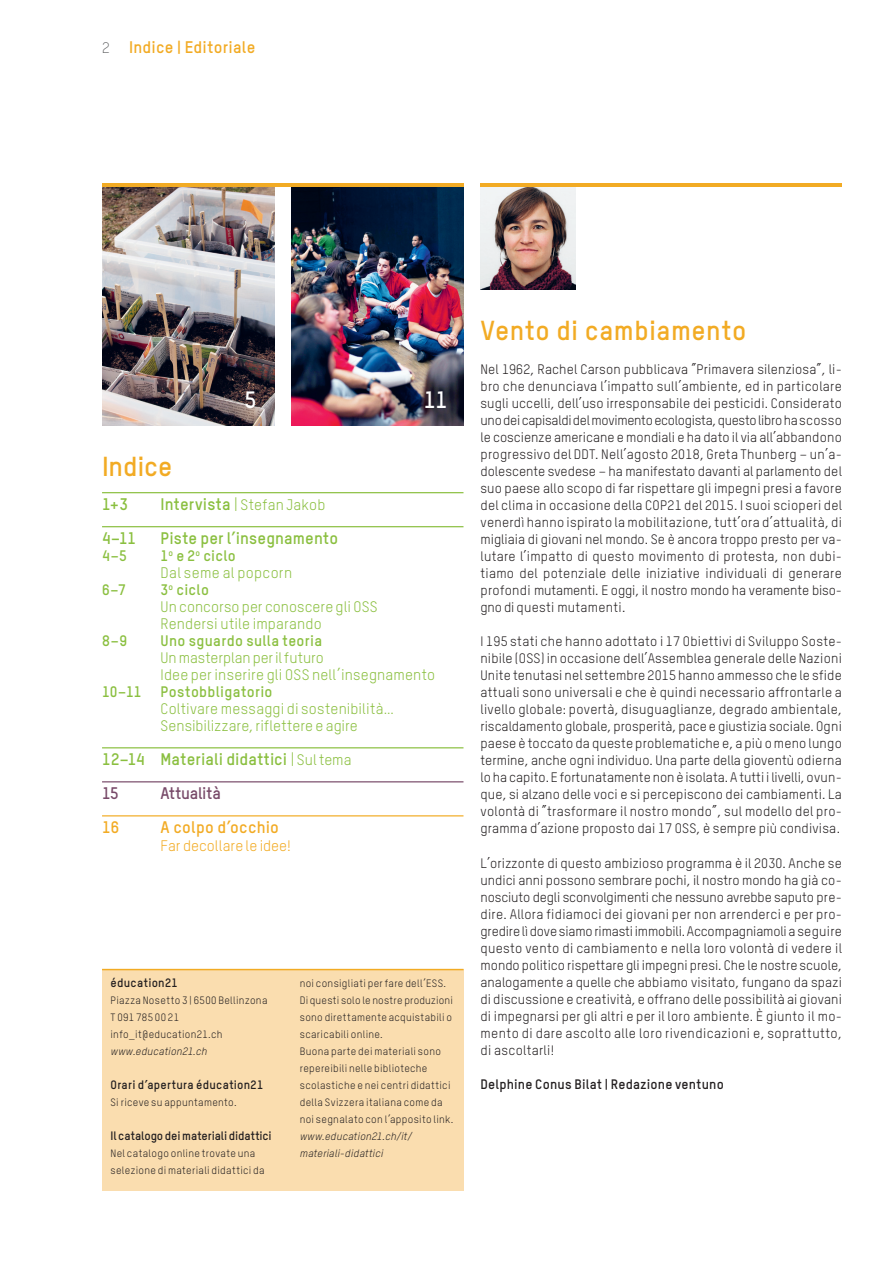
<style>
.page{position:relative;width:893px;height:1263px;background:#fff}
.page>*{position:absolute;margin:0;border:0;box-sizing:border-box;transform-origin:0 0}
._1_Titel_18_pt{font:700 27px "TSTARPRO";letter-spacing:.02em;color:#f2ab24}
._3_Inhalt_Zahlen_15{font:700 23.25px "TSTARPRO";color:#fff}
._3_Inhalt_bold_11_pt{font:700 16.5px "TSTARPRO";letter-spacing:.005em;color:#8abf3f}
._2_Grundschrift_9_pt{font:700 16.5px "TSTARPRO";letter-spacing:.015em;color:#f2ab24}
._3_Inhalt_bold_11_pt-2{font:700 16.5px "TSTARPRO";letter-spacing:.02em;color:#f2ab24}
._3_Inhalt_bold_11_pt-3{font:700 16.5px "TSTARPRO";letter-spacing:-.015em;color:#784a69}
._3_Inhalt_regular_10{font:15px/17px "TSTARPRO";letter-spacing:.01em;color:#8abf3f}
._3_Inhalt_regular_10-2{font:700 15px "TSTARPRO";letter-spacing:.02em;color:#8abf3f}
._3_Inhalt_regular_10-3{font:15px "TSTARPRO";letter-spacing:-.01em;color:#8abf3f}
._3_Inhalt_bold_11_pt-4{font:15px "TSTARPRO";letter-spacing:.01em;color:#8abf3f}
._3_Inhalt_bold_11_pt-5{font:15px "TSTARPRO";color:#f2ab24}
.t1{font:300 15px "TSTARPRO";color:#57585a}
._2_Grundschrift_9_pt-2{font:13.5px/17px "TSTARPRO";letter-spacing:.01em;color:#231f20;text-align:justify}
._2_Grundschrift_9_pt-3{font:700 13.5px "TSTARPRO";letter-spacing:.015em;color:#231f20}
._4_Kontakt_bold_8_pt{font:700 12px "TSTARPRO";letter-spacing:.02em;color:#231f20}
._4_Kontakt_regular_8{font:700 12px "TSTARPRO";letter-spacing:-.01em;color:#231f20}
._4_Kontakt_regular_8-2{font:10.5px/17px "TSTARPRO";letter-spacing:.03em;color:#231f20}
._4_Kontakt_regular_8-3{font:italic 10.5px/17px "TSTARPRO";letter-spacing:.015em;color:#231f20}
.s1{font-weight:700;font-size:16.5px}
.s2{font-size:16.5px}
.s3{font-weight:700}
.s4{font-weight:400}
.s5{font-weight:400;font-size:15px}
</style>
<div class="page">
<hr style="left:480px;top:184px;width:362px;height:3px;background:#f2ab24">
<img style="left:480px;top:187px;width:95px;height:102px">
<hr style="left:102px;top:492px;width:361px;height:1px;background:#8abf3f">
<hr style="left:102px;top:526px;width:361px;height:1px;background:#8abf3f">
<hr style="left:102px;top:747px;width:361px;height:1px;background:#8abf3f">
<hr style="left:102px;top:781px;width:361px;height:1px;background:#784a69">
<hr style="left:102px;top:815px;width:361px;height:1px;background:#f2ab24">
<div style="left:102px;top:969px;width:361px;height:222px;background:#faddaf"></div>
<hr style="left:102px;top:969px;width:361px;height:1px;background:#f2ab24">
<hr style="left:102px;top:184px;width:361px;height:3px;background:#f2ab24">
<img style="left:102px;top:187px;width:172px;height:238px">
<img style="left:291px;top:187px;width:172px;height:238px">
<p class="t1" style="left:102px;top:39px;width:9px">2</p>
<p class="_2_Grundschrift_9_pt" style="left:129px;top:37px;width:128px">Indice | Editoriale</p>
<p class="_1_Titel_18_pt" style="left:102px;top:450px;width:72px">Indice</p>
<p class="_3_Inhalt_Zahlen_15" style="left:244px;top:385px;width:13px">5</p>
<p class="_3_Inhalt_Zahlen_15" style="left:424px;top:385px;width:25px">11</p>
<p class="_3_Inhalt_bold_11_pt" style="left:102px;top:494px;width:27px">1+3</p>
<p class="_3_Inhalt_bold_11_pt-4" style="left:161px;top:496px;width:166px"><span class="s1">Intervista</span> <span class="s2">|</span> Stefan Jakob</p>
<p class="_3_Inhalt_bold_11_pt" style="left:102px;top:528px;width:36px">4–11</p>
<p class="_3_Inhalt_bold_11_pt" style="left:161px;top:528px;width:179px">Piste per l’insegnamento</p>
<p class="_3_Inhalt_regular_10-2" style="left:102px;top:546px;width:26px">4–5</p>
<p class="_3_Inhalt_regular_10-2" style="left:161px;top:546px;width:77px">1<sup>o</sup> e 2<sup>o</sup> ciclo</p>
<p class="_3_Inhalt_regular_10" style="left:161px;top:564px;width:133px">Dal seme al popcorn</p>
<p class="_3_Inhalt_regular_10-2" style="left:102px;top:580px;width:25px">6–7</p>
<p class="_3_Inhalt_regular_10-2" style="left:161px;top:580px;width:50px">3<sup>o</sup> ciclo</p>
<p class="_3_Inhalt_regular_10" style="left:161px;top:598px;width:219px">Un concorso per conoscere gli OSS</p>
<p class="_3_Inhalt_regular_10" style="left:161px;top:615px;width:163px">Rendersi utile imparando</p>
<p class="_3_Inhalt_regular_10-2" style="left:102px;top:631px;width:27px">8–9</p>
<p class="_3_Inhalt_regular_10-2" style="left:161px;top:631px;width:163px">Uno sguardo sulla teoria</p>
<p class="_3_Inhalt_regular_10-3" style="left:161px;top:649px;width:165px">Un masterplan per il futuro</p>
<p class="_3_Inhalt_regular_10" style="left:161px;top:666px;width:276px">Idee per inserire gli OSS nell’insegnamento</p>
<p class="_3_Inhalt_regular_10-2" style="left:102px;top:683px;width:41px">10–11</p>
<p class="_3_Inhalt_regular_10" style="left:161px;top:683px;width:235px"><span class="s3">Postobbligatorio<br></span>Coltivare messaggi di sostenibilità…</p>
<p class="_3_Inhalt_regular_10" style="left:161px;top:717px;width:199px">Sensibilizzare, riflettere e agire</p>
<p class="_3_Inhalt_bold_11_pt" style="left:102px;top:749px;width:251px">12–14 Materiali didattici <span class="s4">|</span> <span class="s5">Sul tema</span></p>
<p class="_3_Inhalt_bold_11_pt-3" style="left:102px;top:783px;width:18px">15</p>
<p class="_3_Inhalt_bold_11_pt-3" style="left:161px;top:783px;width:62px">Attualità</p>
<p class="_3_Inhalt_bold_11_pt-2" style="left:102px;top:817px;width:19px">16</p>
<p class="_3_Inhalt_bold_11_pt-2" style="left:161px;top:817px;width:120px">A colpo d’occhio</p>
<p class="_3_Inhalt_bold_11_pt-5" style="left:161px;top:836px;width:132px">Far decollare le idee!</p>
<p class="_4_Kontakt_bold_8_pt" style="left:111px;top:975px;width:69px">éducation21</p>
<p class="_4_Kontakt_regular_8-2" style="left:111px;top:991px;width:158px">Piazza Nosetto 3 | 6500 Bellinzona</p>
<p class="_4_Kontakt_regular_8-2" style="left:111px;top:1008px;width:70px">T 091 785 00 21</p>
<p class="_4_Kontakt_regular_8-2" style="left:111px;top:1025px;width:114px">info_it@education21.ch</p>
<p class="_4_Kontakt_regular_8-3" style="left:111px;top:1042px;width:98px">www.education21.ch</p>
<p class="_4_Kontakt_bold_8_pt" style="left:111px;top:1077px;width:154px">Orari d’apertura éducation21</p>
<p class="_4_Kontakt_regular_8-2" style="left:111px;top:1093px;width:128px">Si riceve su appuntamento.</p>
<p class="_4_Kontakt_regular_8" style="left:111px;top:1128px;width:163px">Il catalogo dei materiali didattici</p>
<p class="_4_Kontakt_regular_8-2" style="left:111px;top:1144px;width:156px">Nel catalogo online trovate una selezione di materiali didattici da</p>
<p class="_4_Kontakt_regular_8-2" style="left:300px;top:974px;width:155px">noi consigliati per fare dell’ESS.<br>Di questi solo le nostre produzioni sono direttamente acquistabili o scaricabili online.</p>
<p class="_4_Kontakt_regular_8-2" style="left:300px;top:1042px;width:155px">Buona parte dei materiali sono repereibili nelle biblioteche scolastiche e nei centri didattici della Svizzera italiana come da noi segnalato con l’apposito link.</p>
<p class="_4_Kontakt_regular_8-3" style="left:300px;top:1127px;width:114px">www.education21.ch/it/ materiali-didattici</p>
<p class="_1_Titel_18_pt" style="left:480px;top:314px;width:267px">Vento di cambiamento</p>
<p class="_2_Grundschrift_9_pt-2" style="left:480px;top:361px;width:363px">Nel 1962, Rachel Carson pubblicava ”Primavera silenziosa”, li&shy;bro che denunciava l’impatto sull’ambiente, ed in particolare sugli uccelli, dell’uso irresponsabile dei pesticidi. Considerato uno dei capisaldi del movimento ecologista, questo libro ha scosso le coscienze americane e mondiali e ha dato il via all’abbandono progressivo del DDT. Nell’agosto 2018, Greta Thunberg – un’a&shy;dolescente svedese – ha manifestato davanti al parlamento del suo paese allo scopo di far rispettare gli impegni presi a favore del clima in occasione della COP21 del 2015. I suoi scioperi del venerdì hanno ispirato la mobilitazione, tutt’ora d’attualità, di migliaia di giovani nel mondo. Se è ancora troppo presto per va&shy;lutare l’impatto di questo movimento di protesta, non dubi&shy;tiamo del potenziale delle iniziative individuali di generare profondi mutamenti. E oggi, il nostro mondo ha veramente biso&shy;gno di questi mutamenti.</p>
<p class="_2_Grundschrift_9_pt-2" style="left:480px;top:633px;width:363px">I 195 stati che hanno adottato i 17 Obiettivi di Sviluppo Soste&shy;nibile (OSS) in occasione dell’Assemblea generale delle Nazioni Unite tenutasi nel settembre 2015 hanno ammesso che le sfide attuali sono universali e che è quindi necessario affrontarle a livello globale: povertà, disuguaglianze, degrado ambientale, riscaldamento globale, prosperità, pace e giustizia sociale. Ogni paese è toccato da queste problematiche e, a più o meno lungo termine, anche ogni individuo. Una parte della gioventù odierna lo ha capito. E fortunatamente non è isolata. A tutti i livelli, ovun&shy;que, si alzano delle voci e si percepiscono dei cambiamenti. La volontà di ”trasformare il nostro mondo”, sul modello del pro&shy;gramma d’azione proposto dai 17 OSS, è sempre più condivisa.</p>
<p class="_2_Grundschrift_9_pt-2" style="left:480px;top:854px;width:363px">L’orizzonte di questo ambizioso programma è il 2030. Anche se undici anni possono sembrare pochi, il nostro mondo ha già co&shy;nosciuto degli sconvolgimenti che nessuno avrebbe saputo pre&shy;dire. Allora fidiamoci dei giovani per non arrenderci e per pro&shy;gredire lì dove siamo rimasti immobili. Accompagniamoli a seguire questo vento di cambiamento e nella loro volontà di vedere il mondo politico rispettare gli impegni presi. Che le nostre scuole, analogamente a quelle che abbiamo visitato, fungano da spazi di discussione e creatività, e offrano delle possibilità ai giovani di impegnarsi per gli altri e per il loro ambiente. È giunto il mo&shy;mento di dare ascolto alle loro rivendicazioni e, soprattutto, di ascoltarli!</p>
<p class="_2_Grundschrift_9_pt-3" style="left:480px;top:1075px;width:245px">Delphine Conus Bilat | Redazione ventuno</p>
</div>
